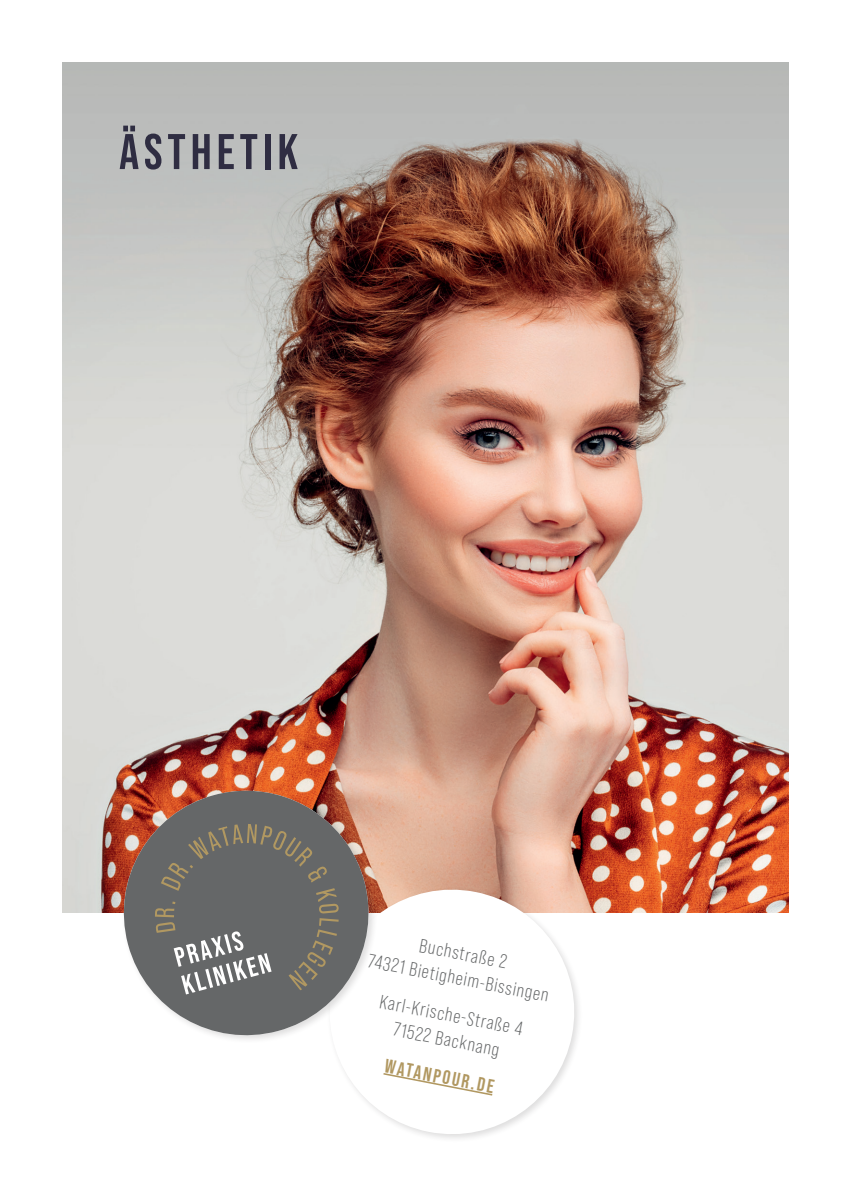
<style>
.page{position:relative;width:851px;height:1202px;background:#fff}
.page>*{position:absolute;margin:0;border:0;box-sizing:border-box;transform-origin:0 0}
.t1{font:700 50px "Bebas Neue Pro";letter-spacing:.1em;color:#2f2d42}
.t2{font:19.4px/24.8px "Bebas Neue Pro";color:#656768;text-align:center}
.t3{font:700 19.4px "Bebas Neue Pro";color:#b19861}
</style>
<div class="page">
<img style="left:62px;top:62px;width:726px;height:851px">
<svg style="left:345px;top:879px;width:239px;height:260px"></svg>
<svg style="left:381px;top:1072px;width:113px;height:25px"></svg>
<svg style="left:111px;top:777px;width:271px;height:14px;background:#ce765b"></svg>
<svg style="left:111px;top:791px;width:271px;height:257px"></svg>
<svg style="left:155px;top:824px;width:184px;height:170px;background:#70706e"></svg>
<h1 class="t1" style="left:119px;top:123px;width:180px">ÄSTHETIK</h1>
<p class="t2" style="left:375px;top:924px;width:185px;rotate:11deg">Buchstraße 2<br>74321 Bietigheim-Bissingen</p>
<p class="t2" style="left:382px;top:989px;width:147px;rotate:11deg">Karl-Krische-Straße 4<br>71522 Backnang</p>
<p class="t3" style="left:387px;top:1055px;width:112px;rotate:11deg">WATANPOUR.DE</p>
</div>
